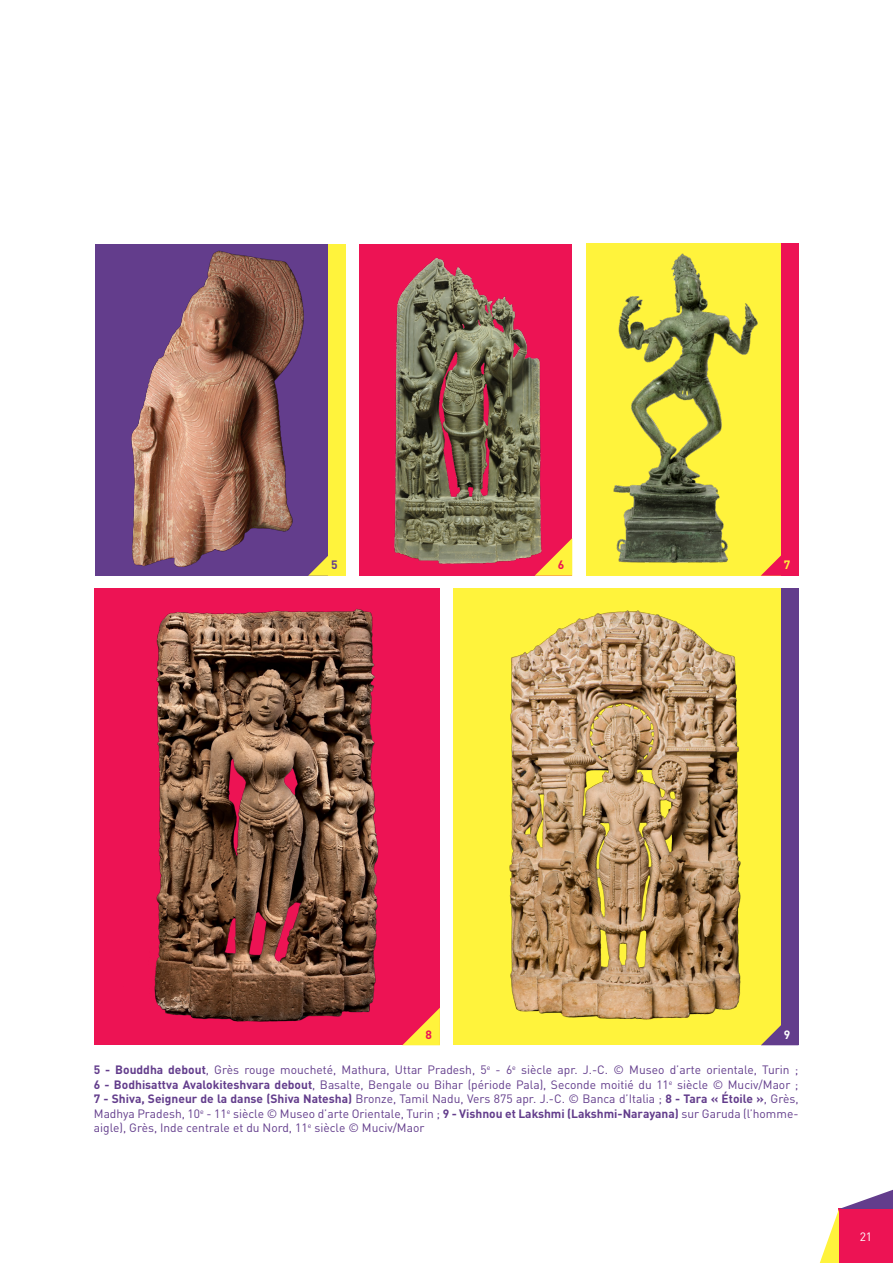
<style>
.page{position:relative;width:893px;height:1263px;background:#fff}
.page>*{position:absolute;margin:0;border:0;box-sizing:border-box;transform-origin:0 0}
.t1{font:12px/14.4px "DINOT";color:#633d8c;text-align:justify}
.t2{font:12px "DINOT";color:#fff}
.t3{font:700 12px "DINOT";color:#ed1354}
.t4{font:700 12px "DINOT";color:#fff}
.t5{font:700 12px "DINOT";color:#633d8c}
.t6{font:700 12px "DINOT";color:#fff33c}
.s1{font-weight:700}
</style>
<div class="page">
<svg style="left:820px;top:1190px;width:73px;height:73px"></svg>
<div style="left:360px;top:244px;width:212px;height:332px;background:#ed1354"></div>
<img style="left:394px;top:257px;width:148px;height:319px">
<div style="left:95px;top:244px;width:251px;height:332px;background:#633d8c"></div>
<img style="left:131px;top:250px;width:173px;height:317px">
<div style="left:329px;top:244px;width:17px;height:332px;background:#fff33c"></div>
<div style="left:95px;top:588px;width:345px;height:457px;background:#ed1354"></div>
<img style="left:154px;top:608px;width:225px;height:414px">
<div style="left:453px;top:588px;width:345px;height:457px;background:#fff33c"></div>
<img style="left:509px;top:610px;width:232px;height:410px">
<div style="left:781px;top:588px;width:17px;height:457px;background:#633d8c"></div>
<svg style="left:402px;top:1008px;width:38px;height:37px"></svg>
<svg style="left:761px;top:1025px;width:20px;height:20px"></svg>
<svg style="left:308px;top:538px;width:21px;height:38px"></svg>
<img style="left:586px;top:244px;width:195px;height:329px">
<div style="left:781px;top:244px;width:17px;height:332px;background:#ed1354"></div>
<svg style="left:535px;top:538px;width:37px;height:38px"></svg>
<svg style="left:761px;top:538px;width:20px;height:38px"></svg>
<p class="t5" style="left:331px;top:557px;width:8px">5</p>
<p class="t3" style="left:558px;top:557px;width:8px">6</p>
<p class="t6" style="left:784px;top:557px;width:8px">7</p>
<p class="t3" style="left:425px;top:1026px;width:8px">8</p>
<p class="t4" style="left:784px;top:1026px;width:8px">9</p>
<p class="t1" style="left:94px;top:1062px;width:706px"><span class="s1">5 - Bouddha debout</span>, Grès rouge moucheté, Mathura, Uttar Pradesh, 5<sup>e</sup> - 6<sup>e</sup> siècle apr. J.-C. © Museo d’arte orientale, Turin ; <span class="s1">6 - Bodhisattva Avalokiteshvara debout</span>, Basalte, Bengale ou Bihar (période Pala), Seconde moitié du 11<sup>e</sup> siècle © Muciv/Maor ; <span class="s1">7 - Shiva, Seigneur de la danse (Shiva Natesha)</span> Bronze, Tamil Nadu, Vers 875 apr. J.-C. © Banca d’Italia ; <span class="s1">8 - Tara « Étoile »</span>, Grès, Madhya Pradesh, 10<sup>e</sup> - 11<sup>e</sup> siècle © Museo d’arte Orientale, Turin ; <span class="s1">9 - Vishnou et Lakshmi (Lakshmi-Narayana)</span> sur Garuda (l’homme&shy;aigle), Grès, Inde centrale et du Nord, 11<sup>e</sup> siècle © Muciv/Maor</p>
<p class="t2" style="left:860px;top:1229px;width:14px">21</p>
</div>
